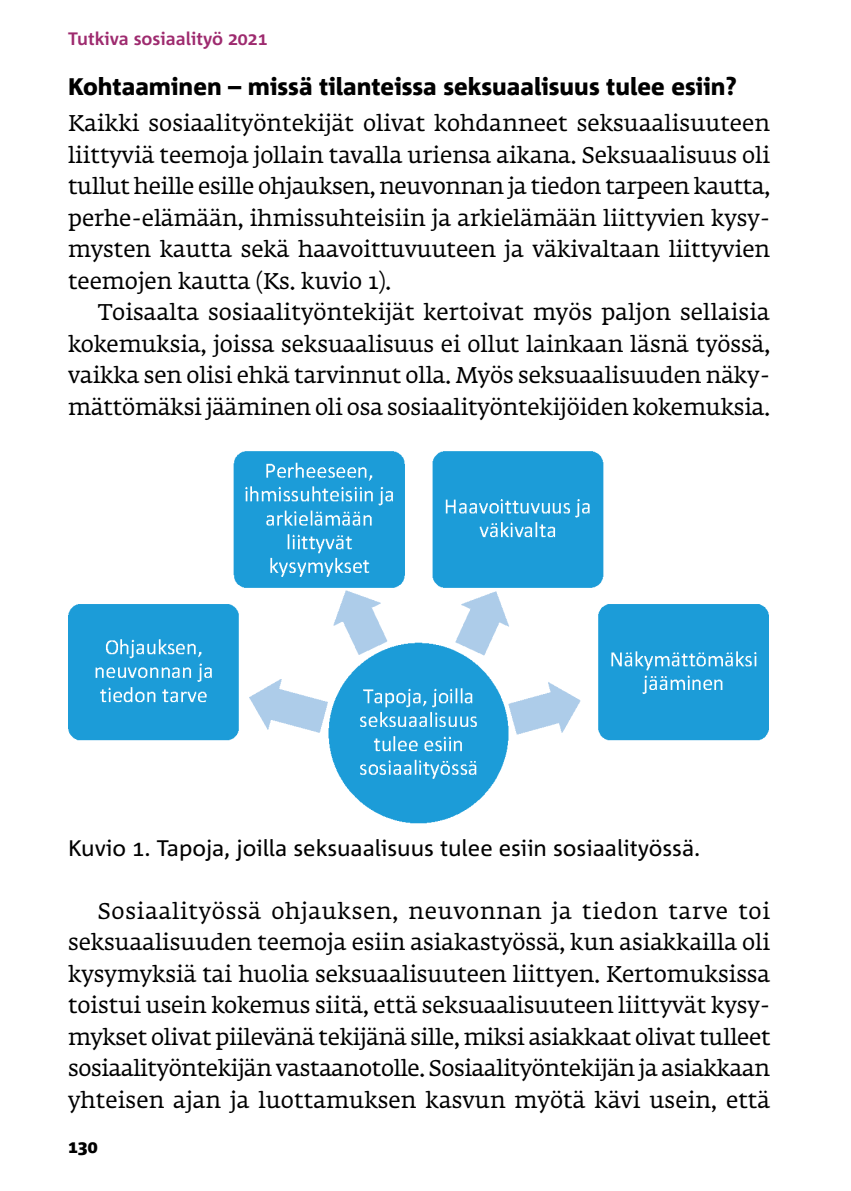
<style>
.page{position:relative;width:851px;height:1191px;background:#fff}
.page>*{position:absolute;margin:0;border:0;box-sizing:border-box;transform-origin:0 0}
.väliotsikko{font:800 24px "Corpid C1";color:#000}
.leipis{font:22.5px/31.5px "Fedra Serif A Std";letter-spacing:-.005em;color:#000;text-align:justify}
.leipis1{font:22.5px/31.5px "Fedra Serif A Std";color:#000;text-align:justify}
.kuvis{font:22.5px "Corpid C1";color:#000}
.t1{font:700 18px "Corpid C1";color:#9e2b6f}
.t2{font:800 18px "Corpid C1";color:#000}
</style>
<div class="page">
<img style="left:68px;top:451px;width:700px;height:373px">
<p class="t1" style="left:68px;top:28px;width:201px">Tutkiva sosiaalityö 2021</p>
<p class="väliotsikko" style="left:68px;top:71px;width:670px">Kohtaaminen – missä tilanteissa seksuaalisuus tulee esiin?</p>
<p class="leipis1" style="left:68px;top:109px;width:703px">Kaikki sosiaalityöntekijät olivat kohdanneet seksuaalisuuteen liittyviä teemoja jollain tavalla uriensa aikana. Seksuaalisuus oli tullut heille esille ohjauksen, neuvonnan ja tiedon tarpeen kautta, perhe-elämään, ihmissuhteisiin ja arkielämään liittyvien kysy&shy;mysten kautta sekä haavoittuvuuteen ja väkivaltaan liittyvien teemojen kautta (Ks. kuvio 1).</p>
<p class="leipis" style="left:68px;top:298px;width:703px;text-indent:30px">Toisaalta sosiaalityöntekijät kertoivat myös paljon sellaisia kokemuksia, joissa seksuaalisuus ei ollut lainkaan läsnä työssä, vaikka sen olisi ehkä tarvinnut olla. Myös seksuaalisuuden näky&shy;mättömäksi jääminen oli osa sosiaalityöntekijöiden kokemuksia.</p>
<p class="kuvis" style="left:68px;top:833px;width:633px">Kuvio 1. Tapoja, joilla seksuaalisuus tulee esiin sosiaalityössä.</p>
<p class="leipis" style="left:68px;top:897px;width:704px;text-indent:30px">Sosiaalityössä ohjauksen, neuvonnan ja tiedon tarve toi seksuaalisuuden teemoja esiin asiakastyössä, kun asiakkailla oli kysymyksiä tai huolia seksuaalisuuteen liittyen. Kertomuksissa toistui usein kokemus siitä, että seksuaalisuuteen liittyvät kysy&shy;mykset olivat piilevänä tekijänä sille, miksi asiakkaat olivat tulleet sosiaalityöntekijän vastaanotolle. Sosiaalityöntekijän ja asiakkaan yhteisen ajan ja luottamuksen kasvun myötä kävi usein, että</p>
<p class="t2" style="left:68px;top:1135px;width:31px">130</p>
</div>
